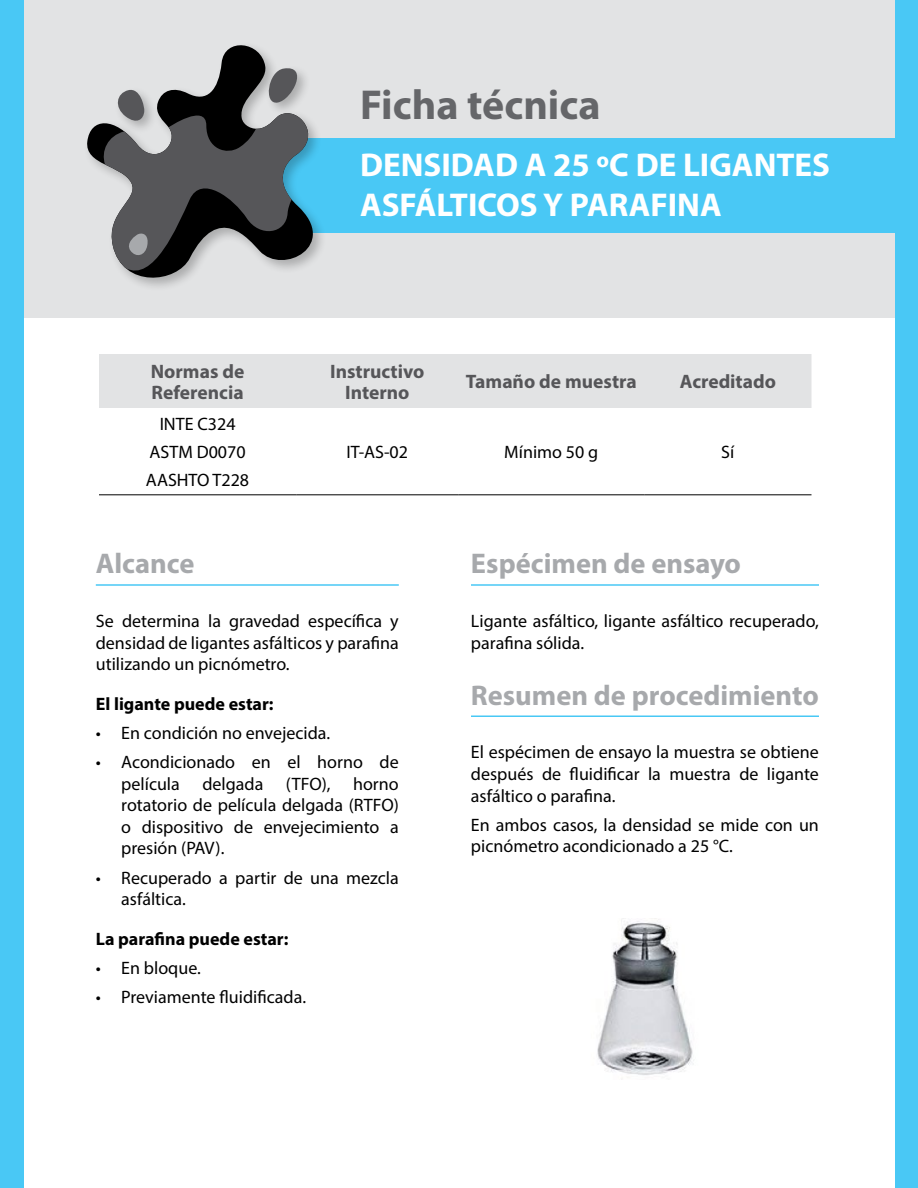
<style>
.page{position:relative;width:918px;height:1188px;background:#fff}
.page>*{position:absolute;margin:0;border:0;box-sizing:border-box;transform-origin:0 0}
.t1{font:700 42px "Myriad Pro";color:#656669}
.t2{font:700 33.15px/39.8px "Myriad Pro";color:#fff}
.t3{font:700 28.5px "Myriad Pro";color:#a7a9ac}
.t4{font:700 19.5px/21px "Myriad Pro";color:#565659}
.t5{font:18px/21.6px "Myriad Pro";color:#000;text-align:justify}
.t6{font:700 18px "Myriad Pro";color:#000}
</style>
<div class="page">
<div style="left:15px;top:0;width:891px;height:318px;background:#e2e3e4"></div>
<div style="left:247px;top:138px;width:659px;height:95px;background:#49c8f5"></div>
<div style="left:99px;top:354px;width:713px;height:54px;background:#e2e3e4"></div>
<hr style="left:296px;top:495px;width:162px;height:1px;background:#000">
<hr style="left:458px;top:495px;width:186px;height:1px;background:#000">
<hr style="left:644px;top:495px;width:168px;height:1px;background:#000">
<hr style="left:99px;top:495px;width:197px;height:1px;background:#000">
<hr style="left:96px;top:584px;width:303px;height:2px;background:#49c8f5">
<hr style="left:471px;top:584px;width:348px;height:2px;background:#49c8f5">
<hr style="left:471px;top:716px;width:348px;height:1px;background:#49c8f5">
<img style="left:597px;top:918px;width:97px;height:157px">
<svg style="left:87px;top:45px;width:185px;height:242px"></svg>
<svg style="left:101px;top:64px;width:221px;height:219px"></svg>
<div style="left:0;top:0;width:24px;height:1188px;background:#49c8f5"></div>
<div style="left:896px;top:0;width:22px;height:1188px;background:#49c8f5"></div>
<h1 class="t1" style="left:360px;top:78px;width:242px">Ficha técnica</h1>
<h2 class="t2" style="left:360px;top:144px;width:472px">DENSIDAD A 25 oC DE LIGANTES<br>ASFÁLTICOS Y PARAFINA</h2>
<p class="t4" style="left:151px;top:360px;width:95px">Normas de<br>Referencia</p>
<p class="t4" style="left:330px;top:360px;width:96px;text-align:center">Instructivo<br>Interno</p>
<p class="t4" style="left:466px;top:371px;width:172px">Tamaño de muestra</p>
<p class="t4" style="left:680px;top:371px;width:98px">Acreditado</p>
<p class="t5" style="left:150px;top:410px;width:98px;line-height:27.8px;text-align:center">INTE C324<br>ASTM D0070</p>
<p class="t5" style="left:346px;top:441px;width:63px">IT-AS-02</p>
<p class="t5" style="left:504px;top:441px;width:96px">Mínimo 50 g</p>
<p class="t5" style="left:721px;top:441px;width:15px">Sí</p>
<p class="t5" style="left:146px;top:469px;width:105px">AASHTO T228</p>
<h3 class="t3" style="left:96px;top:545px;width:100px">Alcance</h3>
<h3 class="t3" style="left:471px;top:545px;width:272px">Espécimen de ensayo</h3>
<p class="t5" style="left:96px;top:610px;width:305px">Se determina la gravedad específica y densidad de ligantes asfálticos y parafina utilizando un picnómetro.</p>
<p class="t6" style="left:96px;top:692px;width:179px">El ligante puede estar:</p>
<p class="t5" style="left:96px;top:722px;width:236px">• En condición no envejecida.</p>
<p class="t5" style="left:121px;top:751px;width:279px;text-indent:-26px">• Acondicionado en el horno de película delgada (TFO), horno rotatorio de película delgada (RTFO) o dispositivo de envejecimiento a presión (PAV).</p>
<p class="t5" style="left:121px;top:866px;width:279px;text-indent:-26px">• Recuperado a partir de una mezcla asfáltica.</p>
<p class="t6" style="left:96px;top:927px;width:194px">La parafina puede estar:</p>
<p class="t5" style="left:96px;top:957px;width:107px">• En bloque.</p>
<p class="t5" style="left:96px;top:986px;width:212px">• Previamente fluidificada.</p>
<p class="t5" style="left:471px;top:610px;width:350px">Ligante asfáltico, ligante asfáltico recuperado, parafina sólida.</p>
<h3 class="t3" style="left:471px;top:676px;width:349px">Resumen de procedimiento</h3>
<p class="t5" style="left:471px;top:741px;width:349px">El espécimen de ensayo la muestra se obtiene después de fluidificar la muestra de ligante asfáltico o parafina.</p>
<p class="t5" style="left:471px;top:813px;width:349px">En ambos casos, la densidad se mide con un picnómetro acondicionado a 25 °C.</p>
</div>
